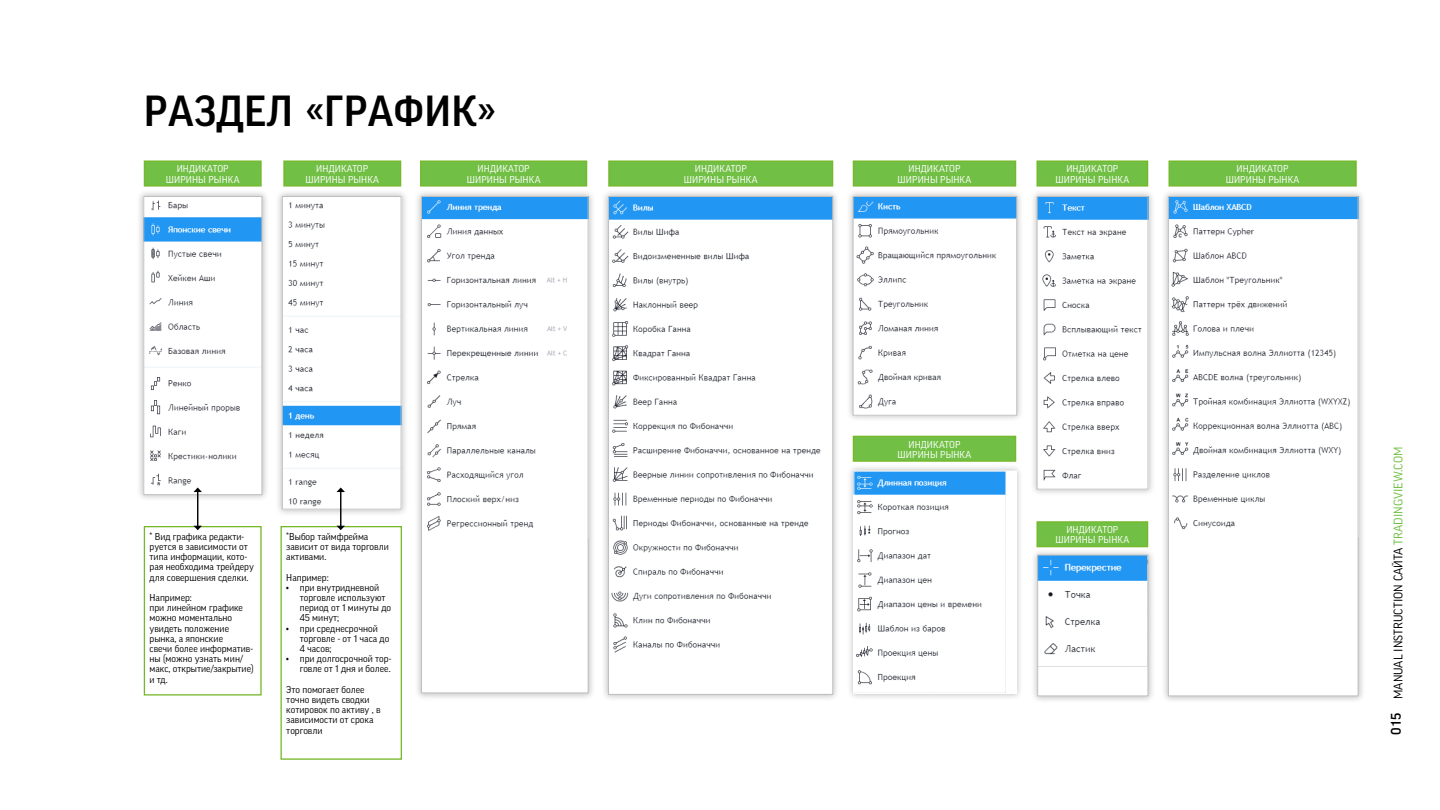
<style>
.page{position:relative;width:1440px;height:810px;background:#fff}
.page>*{position:absolute;margin:0;border:0;box-sizing:border-box;transform-origin:0 0}
.заг_титул{font:500 42px "Good Pro";letter-spacing:.01em;color:#000}
.t1{font:12px "Good Pro";color:#000}
.t2{font:9.68px/10.2px "Good Pro";color:#000}
.t3{font:9.68px/10.2px "Good Pro";letter-spacing:.01em;color:#fff;text-align:center}
.s1{color:#71bf44}
</style>
<div class="page">
<div style="left:274px;top:189px;width:135px;height:328px;background:#000;opacity:.25"></div>
<img style="left:284px;top:198px;width:115px;height:309px">
<div style="left:282px;top:196px;width:119px;height:313px;border:1px solid #bfbfbf"></div>
<div style="left:136px;top:189px;width:134px;height:313px;background:#000;opacity:.25"></div>
<img style="left:146px;top:198px;width:114px;height:295px">
<div style="left:144px;top:196px;width:118px;height:299px;border:1px solid #bfbfbf"></div>
<div style="left:414px;top:189px;width:182px;height:512px;background:#000;opacity:.25"></div>
<div style="left:421px;top:197px;width:167px;height:496px;background:#fff"></div>
<img style="left:423px;top:198px;width:163px;height:333px">
<div style="left:421px;top:196px;width:167px;height:497px;border:1px solid #bfbfbf"></div>
<div style="left:601px;top:189px;width:239px;height:513px;background:#000;opacity:.25"></div>
<div style="left:609px;top:197px;width:224px;height:497px;background:#fff"></div>
<img style="left:610px;top:198px;width:221px;height:455px">
<div style="left:608px;top:196px;width:225px;height:498px;border:1px solid #bfbfbf"></div>
<div style="left:1029px;top:189px;width:127px;height:515px;background:#000;opacity:.25"></div>
<div style="left:1038px;top:555px;width:110px;height:141px;background:#fff"></div>
<img style="left:1040px;top:557px;width:106px;height:98px">
<div style="left:1038px;top:555px;width:110px;height:141px;border:1px solid #bfbfbf"></div>
<img style="left:1039px;top:198px;width:107px;height:289px">
<div style="left:1037px;top:196px;width:111px;height:293px;border:1px solid #bfbfbf"></div>
<div style="left:1161px;top:189px;width:205px;height:515px;background:#000;opacity:.25"></div>
<div style="left:1168px;top:197px;width:190px;height:499px;background:#fff"></div>
<img style="left:1170px;top:198px;width:186px;height:332px">
<div style="left:1168px;top:196px;width:190px;height:500px;border:1px solid #bfbfbf"></div>
<div style="left:845px;top:189px;width:180px;height:512px;background:#000;opacity:.25"></div>
<img style="left:855px;top:198px;width:160px;height:215px">
<div style="left:853px;top:196px;width:164px;height:219px;border:1px solid #bfbfbf"></div>
<div style="left:854px;top:471px;width:162px;height:222px;background:#fff"></div>
<img style="left:856px;top:473px;width:149px;height:212px">
<div style="left:854px;top:471px;width:162px;height:223px;border:1px solid #fff"></div>
<div style="left:144px;top:161px;width:117px;height:25px;background:#71bf44"></div>
<div style="left:144px;top:160px;width:118px;height:27px;border:1px solid #75b829"></div>
<div style="left:280px;top:526px;width:122px;height:234px;border:1px solid #75b829"></div>
<div style="left:144px;top:526px;width:118px;height:170px;border:1px solid #75b829"></div>
<div style="left:284px;top:161px;width:117px;height:25px;background:#71bf44"></div>
<div style="left:283px;top:160px;width:118px;height:27px;border:1px solid #75b829"></div>
<div style="left:421px;top:161px;width:166px;height:25px;background:#71bf44"></div>
<div style="left:420px;top:160px;width:167px;height:27px;border:1px solid #75b829"></div>
<div style="left:609px;top:161px;width:224px;height:25px;background:#71bf44"></div>
<div style="left:608px;top:160px;width:225px;height:27px;border:1px solid #75b829"></div>
<div style="left:853px;top:161px;width:163px;height:25px;background:#71bf44"></div>
<div style="left:853px;top:160px;width:163px;height:27px;border:1px solid #75b829"></div>
<div style="left:853px;top:436px;width:163px;height:25px;background:#71bf44"></div>
<div style="left:853px;top:436px;width:163px;height:26px;border:1px solid #75b829"></div>
<div style="left:1037px;top:161px;width:111px;height:25px;background:#71bf44"></div>
<div style="left:1036px;top:160px;width:112px;height:27px;border:1px solid #75b829"></div>
<div style="left:1037px;top:522px;width:111px;height:25px;background:#71bf44"></div>
<div style="left:1036px;top:521px;width:112px;height:26px;border:1px solid #75b829"></div>
<div style="left:1169px;top:161px;width:187px;height:25px;background:#71bf44"></div>
<div style="left:1168px;top:160px;width:189px;height:27px;border:1px solid #75b829"></div>
<hr style="left:197px;top:491px;width:1px;height:36px;background:#000">
<svg style="left:194px;top:526px;width:8px;height:4px"></svg>
<svg style="left:194px;top:488px;width:8px;height:4px"></svg>
<hr style="left:340px;top:491px;width:1px;height:36px;background:#000">
<svg style="left:337px;top:526px;width:8px;height:4px"></svg>
<svg style="left:337px;top:488px;width:8px;height:4px"></svg>
<p class="заг_титул" style="left:144px;top:87px;width:353px">РАЗДЕЛ «ГРАФИК»</p>
<p class="t3" style="left:166px;top:164px;width:75px">ИНДИКАТОР<br>ШИРИНЫ РЫНКА</p>
<p class="t3" style="left:305px;top:164px;width:75px">ИНДИКАТОР<br>ШИРИНЫ РЫНКА</p>
<p class="t3" style="left:467px;top:164px;width:75px">ИНДИКАТОР<br>ШИРИНЫ РЫНКА</p>
<p class="t3" style="left:684px;top:164px;width:75px">ИНДИКАТОР<br>ШИРИНЫ РЫНКА</p>
<p class="t3" style="left:898px;top:164px;width:75px">ИНДИКАТОР<br>ШИРИНЫ РЫНКА</p>
<p class="t3" style="left:1056px;top:164px;width:75px">ИНДИКАТОР<br>ШИРИНЫ РЫНКА</p>
<p class="t3" style="left:1226px;top:164px;width:75px">ИНДИКАТОР<br>ШИРИНЫ РЫНКА</p>
<p class="t2" style="left:150px;top:531px;width:106px">* Вид графика редакти&shy;руется в зависимости от типа информации, кото&shy;рая необходима трейдеру для совершения сделки.</p>
<p class="t2" style="left:150px;top:592px;width:95px">Например:<br>при линейном графике</p>
<p class="t2" style="left:150px;top:613px;width:84px">можно моментально</p>
<p class="t2" style="left:150px;top:623px;width:81px">увидеть положение</p>
<p class="t2" style="left:150px;top:633px;width:75px">рынка, а японские</p>
<p class="t2" style="left:150px;top:643px;width:106px">свечи более информатив&shy;ны (можно узнать мин/ макс, открытие/закрытие) и тд.</p>
<p class="t2" style="left:286px;top:531px;width:84px">*Выбор таймфрейма</p>
<p class="t2" style="left:286px;top:541px;width:104px">зависит от вида торговли</p>
<p class="t2" style="left:286px;top:552px;width:42px">активами.</p>
<p class="t2" style="left:286px;top:572px;width:44px">Например:</p>
<p class="t2" style="left:300px;top:582px;width:93px;text-indent:-14px">• при внутридневной торговле используют период от 1 минуты до<br>45 минут;</p>
<p class="t2" style="left:300px;top:623px;width:91px;text-indent:-14px">• при среднесрочной торговле - от 1 часа до<br>4 часов;</p>
<p class="t2" style="left:286px;top:654px;width:107px;text-align:right">• при долгосрочной тор&shy;говле от 1 дня и более.</p>
<p class="t2" style="left:286px;top:684px;width:80px">Это помогает более</p>
<p class="t2" style="left:286px;top:694px;width:85px">точно видеть сводки</p>
<p class="t2" style="left:286px;top:705px;width:96px">котировок по активу , в</p>
<p class="t2" style="left:286px;top:715px;width:89px">зависимости от срока</p>
<p class="t2" style="left:286px;top:725px;width:38px">торговли</p>
<p class="t3" style="left:898px;top:439px;width:75px">ИНДИКАТОР<br>ШИРИНЫ РЫНКА</p>
<p class="t3" style="left:1056px;top:525px;width:75px">ИНДИКАТОР<br>ШИРИНЫ РЫНКА</p>
<p class="t1" style="left:1391px;top:735px;width:290px;rotate:-90deg"><sup>015</sup> MANUAL INSTRUCTION САЙТА <span class="s1">TRADINGVIEW.COM</span></p>
</div>
